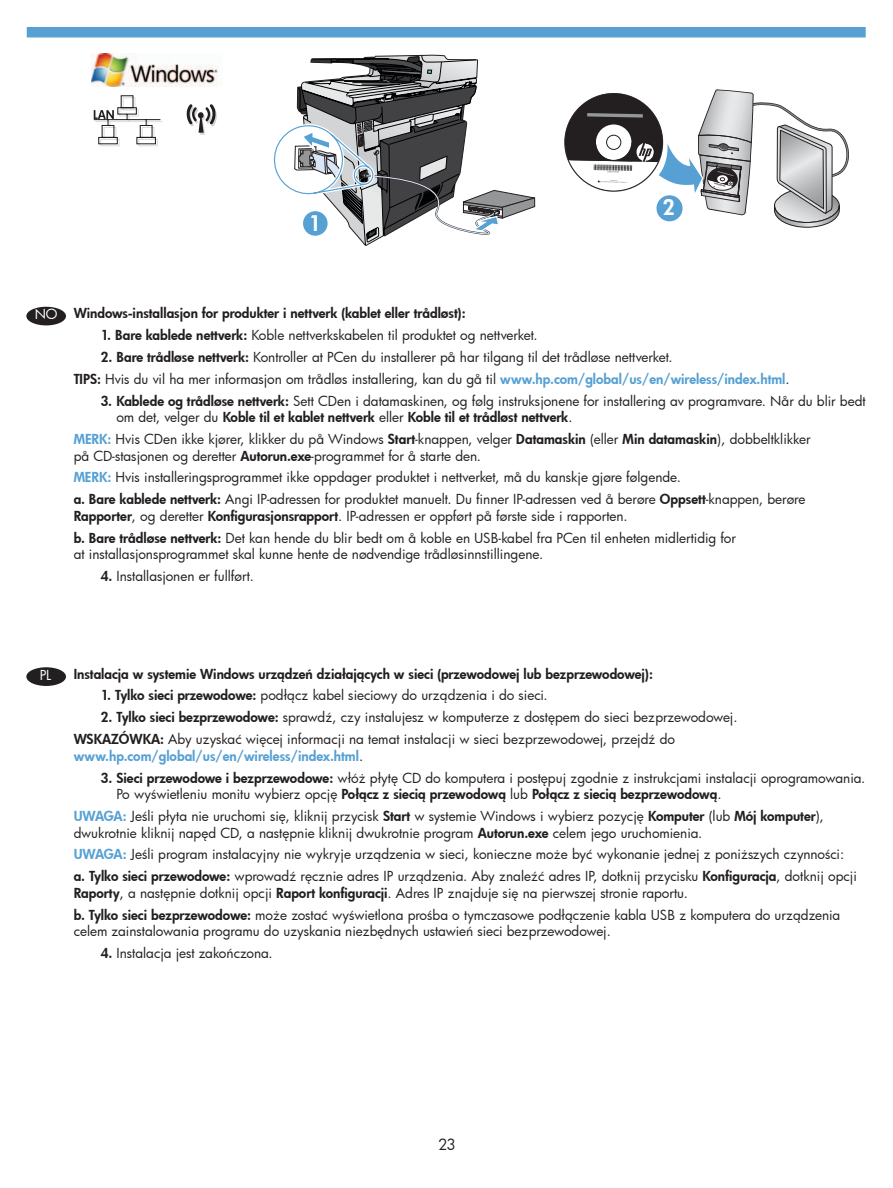
<style>
.page{position:relative;width:893px;height:1188px;background:#fff}
.page>*{position:absolute;margin:0;border:0;box-sizing:border-box;transform-origin:0 0}
.t1{font:21px "Futura Hv";color:#fff}
.t2{font:15px "Futura Bk";color:#231f20}
.t3{font:13.5px/21.9px "Futura Bk";color:#231f20}
.t4{font:13.5px "Futura Hv";color:#231f20}
.t5{font:13.5px "Futura Hv";color:#56a0d4}
.t6{font:13.5px "Futura Bk";color:#fff}
.s1{font-family:"Futura Bk";color:#fff}
.s2{font-family:"Futura Hv"}
.s3{font-family:"Futura Hv";color:#56a0d4}
.s4{font-family:"Futura Bk"}
.s5{font-family:"Futura Bk";color:#231f20}
</style>
<div class="page">
<img style="left:92px;top:54px;width:127px;height:33px">
<svg style="left:94px;top:95px;width:69px;height:51px"></svg>
<svg style="left:186px;top:104px;width:31px;height:31px"></svg>
<svg style="left:564px;top:89px;width:284px;height:139px"></svg>
<svg style="left:273px;top:54px;width:263px;height:192px"></svg>
<div style="left:27px;top:27px;width:838px;height:11px;background:#56a0d4"></div>
<div style="left:656px;top:195px;width:26px;height:26px;background:#56a0d4;border-radius:50%"></div>
<div style="left:302px;top:210px;width:26px;height:26px;background:#56a0d4;border-radius:50%"></div>
<div style="left:301px;top:210px;width:28px;height:27px;border:2px solid #fff;border-radius:50%"></div>
<div style="left:26px;top:307px;width:40px;height:18px;background:#231f20;border-radius:50%"></div>
<div style="left:26px;top:667px;width:40px;height:19px;background:#231f20;border-radius:50%"></div>
<h1 class="t1" style="left:308px;top:209px;width:14px">1</h1>
<h1 class="t1" style="left:662px;top:193px;width:14px">2</h1>
<p class="t4" style="left:35px;top:304px;width:432px"><span class="s1">NO</span> Windows-installasjon for produkter i nettverk (kablet eller trådløst):</p>
<p class="t3" style="left:101px;top:324px;width:438px"><span class="s2">1. Bare kablede nettverk:</span> Koble nettverkskabelen til produktet og nettverket.</p>
<p class="t3" style="left:74px;top:346px;width:717px;text-indent:27px"><span class="s2">2. Bare trådløse nettverk:</span> Kontroller at PCen du installerer på har tilgang til det trådløse nettverket.<br><span class="s2">TIPS:</span> Hvis du vil ha mer informasjon om trådløs installering, kan du gå til <span class="s3">www.hp.com/global/us/en/wireless/index.html</span>.</p>
<p class="t3" style="left:101px;top:389px;width:766px"><span class="s2">3. Kablede og trådløse nettverk:</span> Sett CDen i datamaskinen, og følg instruksjonene for installering av programvare. Når du blir bedt</p>
<p class="t4" style="left:116px;top:408px;width:457px"><span class="s4">om det, velger du</span> Koble til et kablet nettverk <span class="s4">eller</span> Koble til et trådløst nettverk<span class="s4">.</span></p>
<p class="t3" style="left:74px;top:431px;width:738px;line-height:16.5px"><span class="s3">MERK:</span> Hvis CDen ikke kjører, klikker du på Windows <span class="s2">Start</span>-knappen, velger <span class="s2">Datamaskin</span> (eller <span class="s2">Min datamaskin</span>), dobbeltklikker på CD-stasjonen og deretter <span class="s2">Autorun.exe</span>-programmet for å starte den.</p>
<p class="t3" style="left:74px;top:466px;width:732px"><span class="s3">MERK:</span> Hvis installeringsprogrammet ikke oppdager produktet i nettverket, må du kanskje gjøre følgende.<br><span class="s2">a. Bare kablede nettverk:</span> Angi IP-adressen for produktet manuelt. Du finner IP-adressen ved å berøre <span class="s2">Oppsett</span>-knappen, berøre</p>
<p class="t3" style="left:74px;top:505px;width:663px"><span class="s2">Rapporter</span>, og deretter <span class="s2">Konfigurasjonsrapport</span>. IP-adressen er oppført på første side i rapporten.<br><span class="s2">b. Bare trådløse nettverk:</span> Det kan hende du blir bedt om å koble en USB-kabel fra PCen til enheten midlertidig for</p>
<p class="t3" style="left:74px;top:543px;width:471px">at installasjonsprogrammet skal kunne hente de nødvendige trådløsinnstillingene.</p>
<p class="t3" style="left:101px;top:565px;width:154px"><span class="s2">4.</span> Installasjonen er fullført.</p>
<p class="t6" style="left:40px;top:666px;width:13px">PL</p>
<p class="t4" style="left:74px;top:664px;width:580px">Instalacja w systemie Windows urządzeń działających w sieci (przewodowej lub bezprzewodowej):</p>
<p class="t3" style="left:101px;top:684px;width:448px"><span class="s2">1. Tylko sieci przewodowe:</span> podłącz kabel sieciowy do urządzenia i do sieci.</p>
<p class="t3" style="left:74px;top:706px;width:665px;text-indent:27px"><span class="s2">2. Tylko sieci bezprzewodowe:</span> sprawdź, czy instalujesz w komputerze z dostępem do sieci bezprzewodowej.<br><span class="s2">WSKAZÓWKA:</span> Aby uzyskać więcej informacji na temat instalacji w sieci bezprzewodowej, przejdź do</p>
<p class="t5" style="left:74px;top:747px;width:291px">www.hp.com/global/us/en/wireless/index.html<span class="s5">.</span></p>
<p class="t3" style="left:101px;top:766px;width:765px"><span class="s2">3. Sieci przewodowe i bezprzewodowe:</span> włóż płytę CD do komputera i postępuj zgodnie z instrukcjami instalacji oprogramowania.</p>
<p class="t4" style="left:116px;top:785px;width:606px"><span class="s4">Po wyświetleniu monitu wybierz opcję</span> Połącz z siecią przewodową <span class="s4">lub</span> Połącz z siecią bezprzewodową<span class="s4">.</span></p>
<p class="t3" style="left:74px;top:808px;width:751px;line-height:16.5px"><span class="s3">UWAGA:</span> Jeśli płyta nie uruchomi się, kliknij przycisk <span class="s2">Start</span> w systemie Windows i wybierz pozycję <span class="s2">Komputer</span> (lub <span class="s2">Mój komputer</span>), dwukrotnie kliknij napęd CD, a następnie kliknij dwukrotnie program <span class="s2">Autorun.exe</span> celem jego uruchomienia.</p>
<p class="t3" style="left:74px;top:843px;width:784px"><span class="s3">UWAGA:</span> Jeśli program instalacyjny nie wykryje urządzenia w sieci, konieczne może być wykonanie jednej z poniższych czynności: <span class="s2">a. Tylko sieci przewodowe:</span> wprowadź ręcznie adres IP urządzenia. Aby znaleźć adres IP, dotknij przycisku <span class="s2">Konfiguracja</span>, dotknij opcji</p>
<p class="t3" style="left:74px;top:882px;width:767px"><span class="s2">Raporty</span>, a następnie dotknij opcji <span class="s2">Raport konfiguracji</span>. Adres IP znajduje się na pierwszej stronie raportu.<br><span class="s2">b. Tylko sieci bezprzewodowe:</span> może zostać wyświetlona prośba o tymczasowe podłączenie kabla USB z komputera do urządzenia</p>
<p class="t3" style="left:74px;top:920px;width:538px">celem zainstalowania programu do uzyskania niezbędnych ustawień sieci bezprzewodowej.</p>
<p class="t3" style="left:101px;top:942px;width:173px"><span class="s2">4.</span> Instalacja jest zakończona.</p>
<p class="t2" style="left:438px;top:1134px;width:19px">23</p>
</div>
